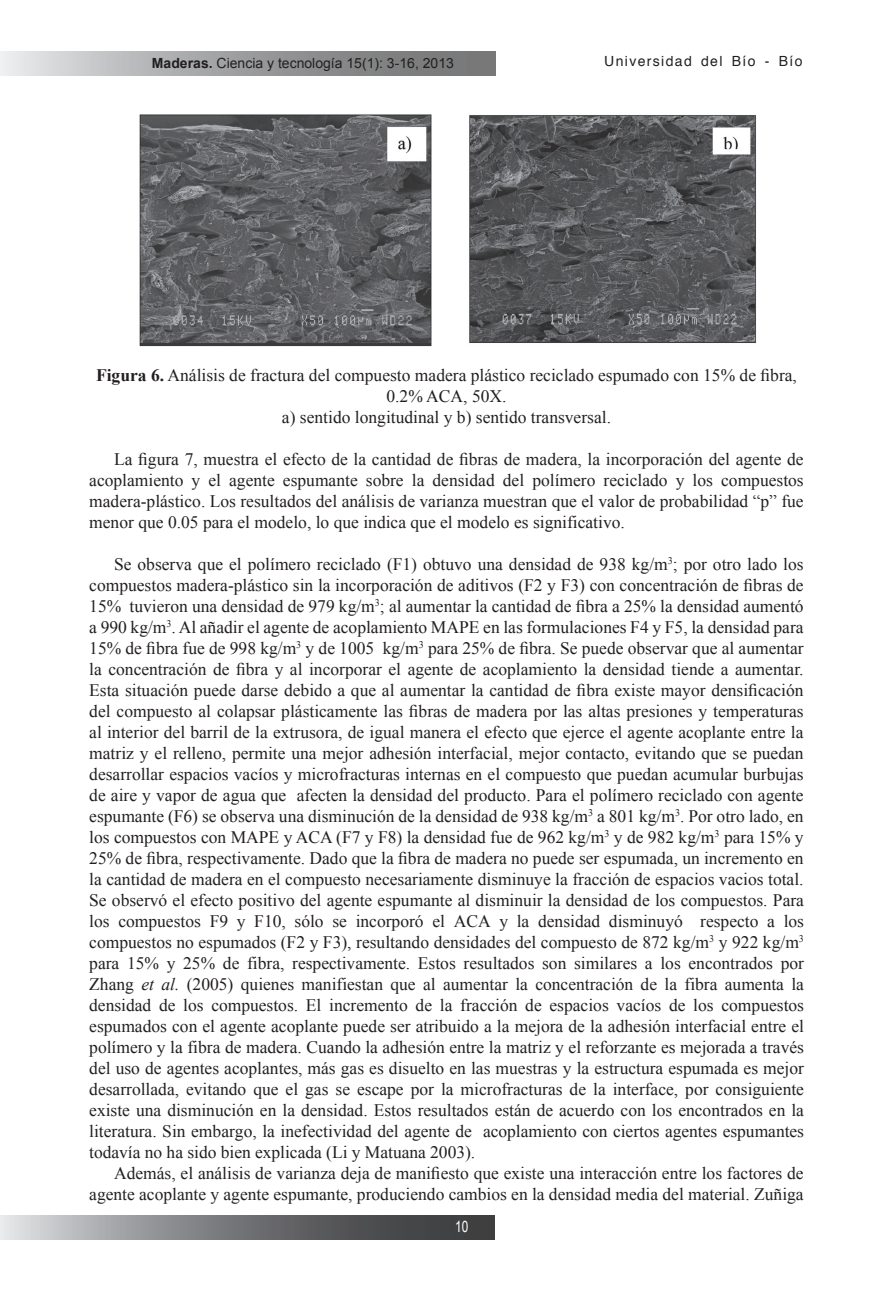
<style>
.page{position:relative;width:893px;height:1315px;background:#fff}
.page>*{position:absolute;margin:0;border:0;box-sizing:border-box;transform-origin:0 0}
.t1{font:17.5px/21px "Times New Roman";color:#231f20;text-align:justify}
.t2{font:17.5px "Times New Roman";color:#231f20}
.t3{font:15.75px "Arial";color:#fff;scale:.75 1}
.t4{font:14px "Arial";color:#231f20}
.t5{font:14px "Helvetica";letter-spacing:.095em;color:#231f20}
.s1{font-weight:700}
.s2{font-style:inherit}
.s3{font-style:italic}
</style>
<div class="page">
<svg style="left:0;top:1215px;width:495px;height:24px;background:#7a7b7d"></svg>
<svg style="left:0;top:51px;width:495px;height:24px;background:#a2a3a4"></svg>
<img style="left:139px;top:114px;width:618px;height:233px">
<p class="t4" style="left:152px;top:54px;width:303px"><span class="s1">Maderas.</span> Ciencia y tecnología 15(1): 3-16, 2013</p>
<p class="t5" style="left:604px;top:51px;width:200px">Universidad del Bío - Bío</p>
<p class="t1" style="left:96px;top:364px;width:702px;text-align:center"><span class="s1">Figura 6.</span> Análisis de fractura del compuesto madera plástico reciclado espumado con 15% de fibra,<br>0.2% ACA, 50X.</p>
<p class="t2" style="left:282px;top:405px;width:331px">a) sentido longitudinal y b) sentido transversal.</p>
<p class="t1" style="left:89px;top:448px;width:716px;text-indent:25px">La figura 7, muestra el efecto de la cantidad de fibras de madera, la incorporación del agente de acoplamiento y el agente espumante sobre la densidad del polímero reciclado y los compuestos madera-plástico. Los resultados del análisis de varianza muestra<span class="s2">n</span> que el valor de probabilidad “p” fue menor que 0.05 para el modelo, lo que indica que el modelo es significativo.</p>
<p class="t1" style="left:89px;top:553px;width:716px;text-indent:25px">Se observa que el polímero reciclado (F1) obtuvo una densidad de 938 kg/m<sup>3</sup>; por otro lado los compuestos madera-plástico sin la incorporación de aditivos (F2 y F3) con concentración de fibras de 15% tuvieron una densidad de 979 kg/m<sup>3</sup>; al aumentar la cantidad de fibra a 25% la densidad aumentó a 990 kg/m<sup>3</sup>. Al añadir el agente de acoplamiento MAPE en las formulaciones F4 y F5, la densidad para 15% de fibra fue de 998 kg/m<sup>3</sup> y de 1005 kg/m<sup>3</sup> para 25% de fibra. Se puede observar que al aumentar la concentración de fibra y al incorporar el agente de acoplamiento la densidad tiende a aumentar.<br>Esta situación puede darse debido a que al aumentar la cantidad de fibra existe mayor densificación del compuesto al colapsar plásticamente las fibras de madera por las altas presiones y temperaturas al interior del barril de la extrusora, de igual manera el efecto que ejerce el agente acoplante entre la matriz y el relleno, permite una mejor adhesión interfacial, mejor contacto, evitando que se puedan desarrollar espacios vacíos y microfracturas internas en el compuesto que puedan acumular burbujas de aire y vapor de agua que afecten la densidad del producto. Para el polímero reciclado con agente espumante (F6) se observa una disminución de la densidad de 938 kg/m<sup>3</sup> a 801 kg/m<sup>3</sup>. Por otro lado, en los compuestos con MAPE y ACA (F7 y F8) la densidad fue de 962 kg/m<sup>3</sup> y de 982 kg/m<sup>3</sup> para 15% y 25% de fibra, respectivamente. Dado que la fibra de madera no puede ser espumada, un incremento en</p>
<p class="t2" style="left:89px;top:867px;width:716px">la cantidad de madera en el compuesto necesariamente disminuye la fracción de espacios vacios total.</p>
<p class="t1" style="left:89px;top:889px;width:716px">Se observó el efecto positivo del agente espumante al disminuir la densidad de los compuestos. Para los compuestos F9 y F10, s<span class="s2">ó</span>lo se incorporó el ACA y la densidad disminuyó respecto a los compuestos no espumados (F2 y F3), resultando densidades del compuesto de 872 kg/m<sup>3</sup> y 922 kg/m<sup>3 </sup>para 15% y 25% de fibra, respectivamente. Estos resultados son similares a los encontrados por Zhang <span class="s3">et al.</span> (2005) quienes manifiestan que al aumentar la concentración de la fibra aumenta la densidad de los compuestos. <span class="s2">El incremento de la fracción de espacios vacíos de los compuestos espumados con el agente acoplante</span> puede ser atribuido a la mejora de la adhesión interfacial entre el polímero y la fibra de madera. Cuando la adhesión entre la matriz y el reforzante es mejorada a través del uso de agentes acoplantes, más gas es disuelto en las muestras y la estructura espumada es mejor desarrollada, evitando que el gas se escape por la microfracturas de la interface, por consiguiente existe una disminución en la densidad. Estos resultados están de acuerdo con los encontrados en la literatura. Sin embargo, la inefectividad del agente de acoplamiento con ciertos agentes espumantes todavía no ha sido bien explicada (Li y Matuana 2003).</p>
<p class="t1" style="left:89px;top:1162px;width:716px;text-align:right">Además, el análisis de varianza deja de manifiesto que existe una interacción entre los factores de agente acoplante y agente espumante, produciendo cambios en la densidad media del material. Zuñiga</p>
<p class="t3" style="left:455px;top:1215px;width:19px">10</p>
</div>
